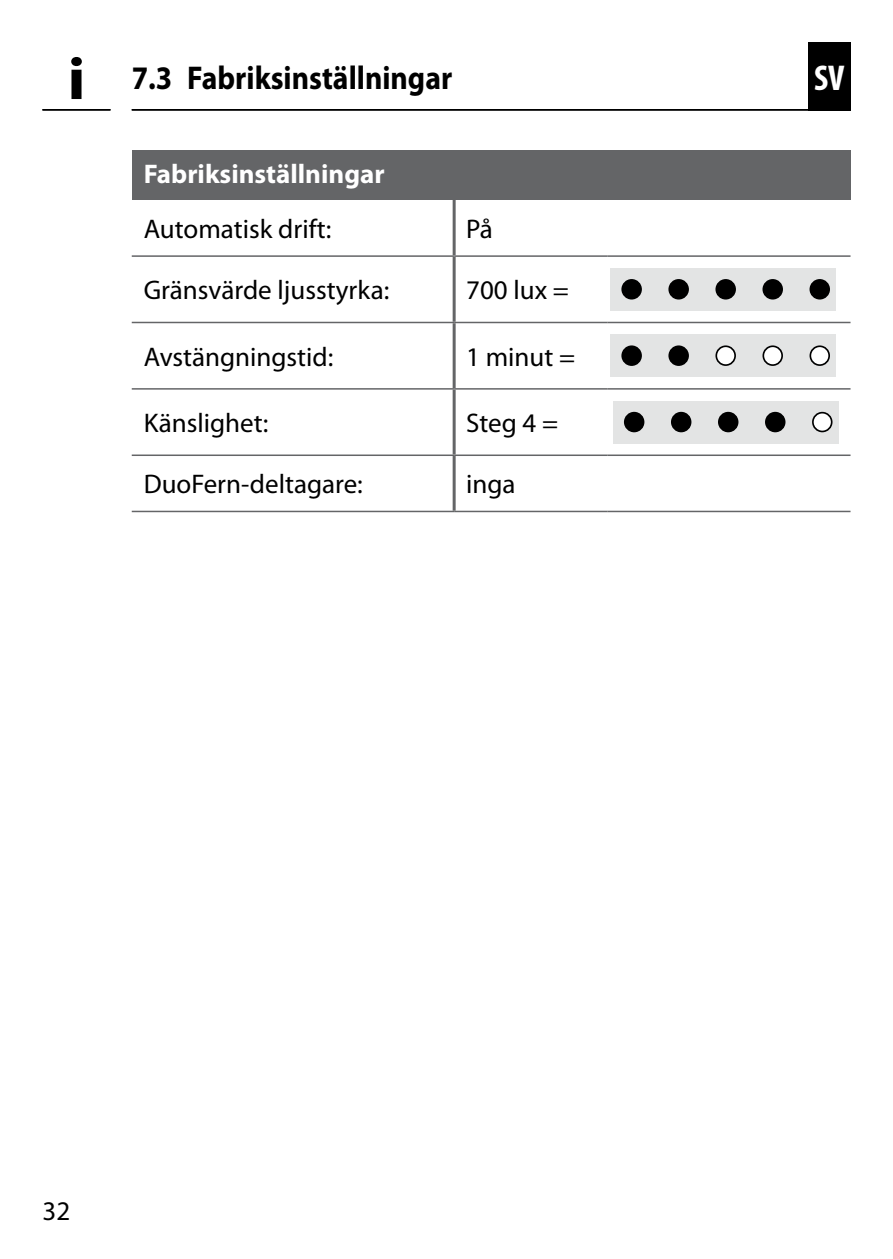
<style>
.page{position:relative;width:893px;height:1259px;background:#fff}
.page>*{position:absolute;margin:0;border:0;box-sizing:border-box;transform-origin:0 0}
.INFO-Icon{font:700 60px "Myriad Pro";color:#000;scale:1.1 1}
.t1{font:700 condensed 36px "Myriad Pro";color:#fff}
.t2{font:700 33px "Myriad Pro";color:#000;scale:.9 1}
.Fließtext_-_DE{font:27px "Myriad Pro";color:#000}
.Fließtext_-_DE-2{font:700 27px "Myriad Pro";color:#fff}
</style>
<div class="page">
<hr style="left:132px;top:109px;width:719px;height:2px;background:#000">
<div style="left:808px;top:42px;width:42px;height:69px;background:#000"></div>
<hr style="left:42px;top:109px;width:68px;height:2px;background:#000">
<div style="left:132px;top:150px;width:718px;height:50px;background:#646567"></div>
<hr style="left:454px;top:255px;width:153px;height:2px;background:#646567">
<hr style="left:607px;top:255px;width:243px;height:2px;background:#646567">
<hr style="left:454px;top:322px;width:153px;height:1px;background:#646567">
<hr style="left:607px;top:322px;width:243px;height:1px;background:#646567">
<hr style="left:454px;top:388px;width:153px;height:2px;background:#646567">
<hr style="left:607px;top:388px;width:243px;height:2px;background:#646567">
<hr style="left:454px;top:454px;width:153px;height:2px;background:#646567">
<hr style="left:607px;top:454px;width:243px;height:2px;background:#646567">
<hr style="left:454px;top:511px;width:153px;height:1px;background:#646567">
<hr style="left:607px;top:511px;width:243px;height:1px;background:#646567">
<hr style="left:453px;top:200px;width:3px;height:55px;background:#646567">
<hr style="left:453px;top:257px;width:3px;height:65px;background:#646567">
<hr style="left:453px;top:323px;width:3px;height:65px;background:#646567">
<hr style="left:453px;top:390px;width:3px;height:64px;background:#646567">
<hr style="left:453px;top:456px;width:3px;height:55px;background:#646567">
<hr style="left:132px;top:255px;width:322px;height:2px;background:#646567">
<hr style="left:132px;top:322px;width:322px;height:1px;background:#646567">
<hr style="left:132px;top:388px;width:322px;height:2px;background:#646567">
<hr style="left:132px;top:454px;width:322px;height:2px;background:#646567">
<hr style="left:132px;top:511px;width:322px;height:1px;background:#646567">
<div style="left:611px;top:268px;width:225px;height:42px;background:#e3e4e4"></div>
<div style="left:810px;top:280px;width:19px;height:19px;background:#000;border-radius:50%"></div>
<div style="left:809px;top:279px;width:21px;height:20px;border:2px solid #000;border-radius:50%"></div>
<div style="left:763px;top:280px;width:19px;height:19px;background:#000;border-radius:50%"></div>
<div style="left:762px;top:279px;width:21px;height:20px;border:2px solid #000;border-radius:50%"></div>
<div style="left:716px;top:280px;width:19px;height:19px;background:#000;border-radius:50%"></div>
<div style="left:715px;top:279px;width:21px;height:20px;border:2px solid #000;border-radius:50%"></div>
<div style="left:669px;top:280px;width:19px;height:19px;background:#000;border-radius:50%"></div>
<div style="left:668px;top:279px;width:21px;height:20px;border:2px solid #000;border-radius:50%"></div>
<div style="left:622px;top:280px;width:19px;height:19px;background:#000;border-radius:50%"></div>
<div style="left:621px;top:279px;width:21px;height:20px;border:2px solid #000;border-radius:50%"></div>
<div style="left:611px;top:334px;width:225px;height:43px;background:#e3e4e4"></div>
<div style="left:810px;top:346px;width:19px;height:19px;background:#fff;border-radius:50%"></div>
<div style="left:809px;top:345px;width:21px;height:21px;border:2px solid #000;border-radius:50%"></div>
<div style="left:763px;top:346px;width:19px;height:19px;background:#fff;border-radius:50%"></div>
<div style="left:762px;top:345px;width:21px;height:21px;border:2px solid #000;border-radius:50%"></div>
<div style="left:716px;top:346px;width:19px;height:19px;background:#fff;border-radius:50%"></div>
<div style="left:715px;top:345px;width:21px;height:21px;border:2px solid #000;border-radius:50%"></div>
<div style="left:669px;top:346px;width:19px;height:19px;background:#000;border-radius:50%"></div>
<div style="left:668px;top:345px;width:21px;height:21px;border:2px solid #000;border-radius:50%"></div>
<div style="left:622px;top:346px;width:19px;height:19px;background:#000;border-radius:50%"></div>
<div style="left:621px;top:345px;width:21px;height:21px;border:2px solid #000;border-radius:50%"></div>
<div style="left:613px;top:401px;width:225px;height:42px;background:#e3e4e4"></div>
<div style="left:813px;top:413px;width:19px;height:18px;background:#fff;border-radius:50%"></div>
<div style="left:812px;top:412px;width:20px;height:20px;border:2px solid #000;border-radius:50%"></div>
<div style="left:766px;top:413px;width:19px;height:18px;background:#000;border-radius:50%"></div>
<div style="left:765px;top:412px;width:20px;height:20px;border:2px solid #000;border-radius:50%"></div>
<div style="left:719px;top:413px;width:19px;height:18px;background:#000;border-radius:50%"></div>
<div style="left:718px;top:412px;width:20px;height:20px;border:2px solid #000;border-radius:50%"></div>
<div style="left:672px;top:413px;width:19px;height:18px;background:#000;border-radius:50%"></div>
<div style="left:671px;top:412px;width:20px;height:20px;border:2px solid #000;border-radius:50%"></div>
<div style="left:625px;top:413px;width:19px;height:18px;background:#000;border-radius:50%"></div>
<div style="left:624px;top:412px;width:20px;height:20px;border:2px solid #000;border-radius:50%"></div>
<p class="INFO-Icon" style="left:67px;top:45px;width:18px">i</p>
<p class="t2" style="left:132px;top:59px;width:358px">7.3 Fabriksinställningar</p>
<h2 class="t1" style="left:814px;top:58px;width:32px">SV</h2>
<p class="Fließtext_-_DE-2" style="left:144px;top:158px;width:242px">Fabriksinställningar</p>
<p class="Fließtext_-_DE" style="left:144px;top:214px;width:189px">Automatisk drift:</p>
<p class="Fließtext_-_DE" style="left:466px;top:214px;width:28px">På</p>
<p class="Fließtext_-_DE" style="left:144px;top:276px;width:247px">Gränsvärde ljusstyrka:</p>
<p class="Fließtext_-_DE" style="left:466px;top:276px;width:104px">700 lux =</p>
<p class="Fließtext_-_DE" style="left:144px;top:342px;width:191px">Avstängningstid:</p>
<p class="Fließtext_-_DE" style="left:466px;top:342px;width:111px">1 minut =</p>
<p class="Fließtext_-_DE" style="left:144px;top:408px;width:126px">Känslighet:</p>
<p class="Fließtext_-_DE" style="left:466px;top:408px;width:94px">Steg 4 =</p>
<p class="Fließtext_-_DE" style="left:144px;top:470px;width:221px">DuoFern-deltagare:</p>
<p class="Fließtext_-_DE" style="left:466px;top:470px;width:51px">inga</p>
<p class="Fließtext_-_DE" style="left:43px;top:1196px;width:29px">32</p>
</div>
